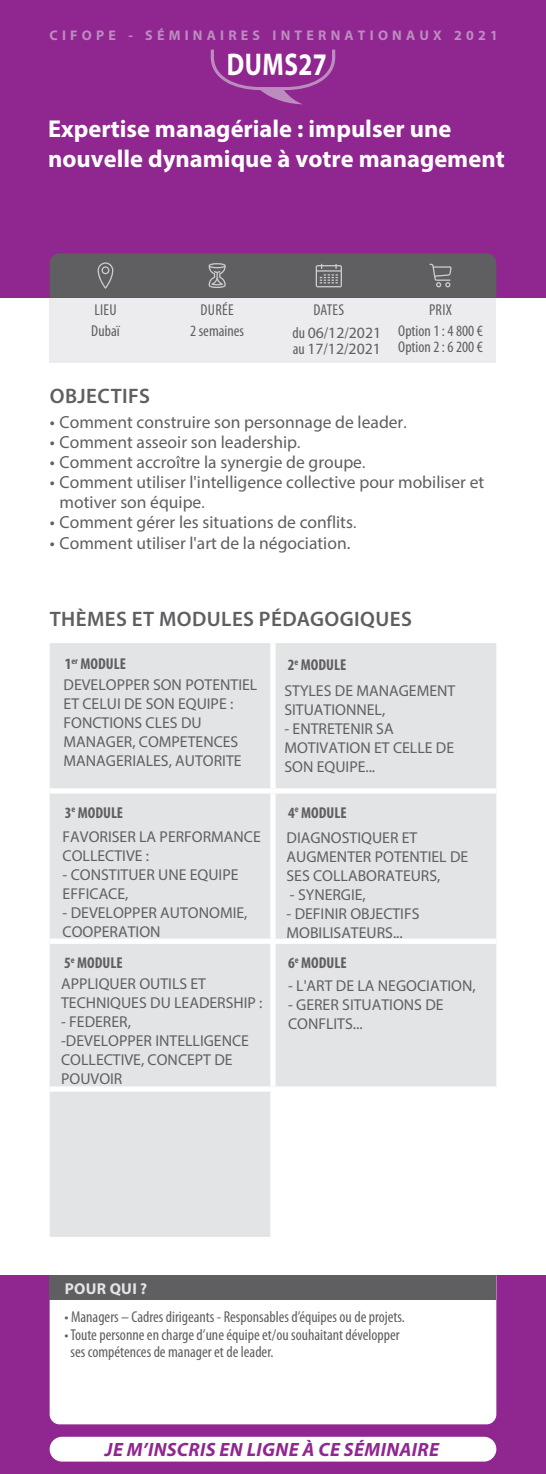
<style>
.page{position:relative;width:546px;height:1474px;background:#fff}
.page>*{position:absolute;margin:0;border:0;box-sizing:border-box;transform-origin:0 0}
.t1{font:700 31.5px "Myriad Pro";letter-spacing:.02em;color:#fff;scale:.8 1}
.t2{font:700 24.5px/29.4px "Myriad Pro";color:#fff}
.t3{font:600 21px "Myriad Pro";letter-spacing:.02em;color:#5f5f62}
.t4{font:italic 700 19.25px "Myriad Pro";letter-spacing:.02em;color:#90268f}
.t5{font:17.5px/20.1px "Myriad Pro";color:#5f5f62}
.t6{font:15.75px/18.9px "Myriad Pro";color:#5f6062}
.t7{font:condensed 15.75px/21.7px "Myriad Pro";color:#5f5f62}
.t8{font:700 condensed 15.75px "Myriad Pro";color:#5f5f62}
.t9{font:15.75px "Myriad Pro";color:#5f5f62}
.t10{font:700 15.75px "Myriad Pro";letter-spacing:.02em;color:#e3e4e6}
.t11{font:700 14px "Myriad Pro";letter-spacing:.3em;color:#bc8cbf}
.s1{font-stretch:normal}
.s2{font-stretch:condensed}
.s3{font-weight:700;font-stretch:condensed}
</style>
<div class="page">
<div style="left:0;top:1275px;width:546px;height:198px;background:#90268f"></div>
<div style="left:50px;top:298px;width:446px;height:64px;background:#ececee"></div>
<div style="left:50px;top:1300px;width:446px;height:124px;background:#fff"></div>
<div style="left:0;top:0;width:546px;height:298px;background:#90268f"></div>
<svg style="left:50px;top:253px;width:446px;height:45px;background:#636165"></svg>
<div style="left:50px;top:1275px;width:446px;height:25px;background:#5f5f62"></div>
<div style="left:50px;top:643px;width:446px;height:593px;background:#e3e4e6"></div>
<div style="left:273px;top:1089px;width:223px;height:147px;background:#fff"></div>
<div style="left:270px;top:643px;width:5px;height:145px;background:#fff"></div>
<div style="left:50px;top:788px;width:223px;height:5px;background:#fff"></div>
<div style="left:273px;top:788px;width:223px;height:5px;background:#fff"></div>
<div style="left:270px;top:793px;width:5px;height:145px;background:#fff"></div>
<div style="left:50px;top:938px;width:223px;height:5px;background:#fff"></div>
<div style="left:273px;top:938px;width:223px;height:5px;background:#fff"></div>
<div style="left:270px;top:943px;width:5px;height:143px;background:#fff"></div>
<div style="left:50px;top:1086px;width:223px;height:5px;background:#fff"></div>
<div style="left:273px;top:1086px;width:223px;height:5px;background:#fff"></div>
<div style="left:270px;top:1091px;width:5px;height:145px;background:#fff"></div>
<svg style="left:211px;top:50px;width:124px;height:54px"></svg>
<div style="left:50px;top:1436px;width:446px;height:25px;background:#fff;border-radius:12px"></div>
<p class="t11" style="left:50px;top:26px;width:450px">CIFOPE - SÉMINAIRES INTERNATIONAUX 2021</p>
<h1 class="t1" style="left:227px;top:44px;width:127px">DUMS27</h1>
<h2 class="t2" style="left:48px;top:113px;width:458px">Expertise managériale : impulser une nouvelle dynamique à votre management</h2>
<p class="t7" style="left:190px;top:299px;width:55px;text-align:center">DURÉE<br>2 semaines</p>
<p class="t7" style="left:91px;top:299px;width:30px">LIEU<br>Dubaï</p>
<p class="t7" style="left:292px;top:298px;width:90px;line-height:23.8px;text-indent:21px">DATES<br>du <span class="s1">06</span>/<span class="s1">12</span>/<span class="s1">2021</span></p>
<p class="t9" style="left:293px;top:339px;width:89px"><span class="s2">au</span> 17<span class="s2">/</span>12<span class="s2">/</span>2021</p>
<p class="t7" style="left:398px;top:299px;width:86px;text-align:center">PRIX<br>Option 1 : 4 800 €</p>
<p class="t7" style="left:398px;top:336px;width:86px">Option 2 : 6 200 €</p>
<h3 class="t3" style="left:50px;top:384px;width:102px">OBJECTIFS</h3>
<p class="t5" style="left:50px;top:411px;width:358px"><span class="s3">•</span> Comment construire son personnage de leader<span class="s2">.</span></p>
<p class="t5" style="left:50px;top:432px;width:252px"><span class="s3">•</span> Comment asseoir son leadership<span class="s2">.</span></p>
<p class="t5" style="left:50px;top:452px;width:317px"><span class="s3">•</span> Comment accroître la synergie de groupe<span class="s2">.</span></p>
<p class="t5" style="left:60px;top:472px;width:426px;text-indent:-10px"><span class="s3">•</span> Comment utiliser l'intelligence collective pour mobiliser et motiver son équipe<span class="s2">.</span></p>
<p class="t5" style="left:50px;top:512px;width:308px"><span class="s3">•</span> Comment gérer les situations de conflits<span class="s2">.</span></p>
<p class="t5" style="left:50px;top:533px;width:302px"><span class="s3">•</span> Comment utiliser l'art de la négociation.</p>
<h3 class="t3" style="left:50px;top:607px;width:363px">THÈMES ET MODULES PÉDAGOGIQUES</h3>
<p class="t8" style="left:65px;top:653px;width:63px">1<sup>er</sup> MODULE</p>
<p class="t8" style="left:288px;top:654px;width:60px">2<sup>e</sup> MODULE</p>
<p class="t6" style="left:64px;top:675px;width:195px">DEVELOPPER SON POTENTIEL<br>ET CELUI DE SON EQUIPE :<br>FONCTIONS CLES DU<br>MANAGER, COMPETENCES<br>MANAGERIALES, AUTORITE</p>
<p class="t6" style="left:284px;top:681px;width:172px">STYLES DE MANAGEMENT<br>SITUATIONNEL,</p>
<p class="t6" style="left:284px;top:719px;width:171px">- ENTRETENIR SA<br>MOTIVATION ET CELLE DE<br>SON EQUIPE...</p>
<p class="t8" style="left:65px;top:802px;width:60px">3<sup>e</sup> MODULE</p>
<p class="t8" style="left:288px;top:802px;width:60px">4<sup>e</sup> MODULE</p>
<p class="t6" style="left:63px;top:827px;width:200px">FAVORISER LA PERFORMANCE<br>COLLECTIVE :</p>
<p class="t6" style="left:63px;top:865px;width:177px">- CONSTITUER UNE EQUIPE<br>EFFICACE,</p>
<p class="t6" style="left:63px;top:903px;width:186px">- DEVELOPPER AUTONOMIE,<br>COOPERATION</p>
<p class="t6" style="left:286px;top:828px;width:183px">DIAGNOSTIQUER ET<br>AUGMENTER POTENTIEL DE<br>SES COLLABORATEURS,</p>
<p class="t6" style="left:290px;top:884px;width:77px">- SYNERGIE,</p>
<p class="t6" style="left:286px;top:903px;width:134px">- DEFINIR OBJECTIFS<br>MOBILISATEURS...</p>
<p class="t8" style="left:64px;top:952px;width:60px">5<sup>e</sup> MODULE</p>
<p class="t8" style="left:288px;top:952px;width:60px">6<sup>e</sup> MODULE</p>
<p class="t6" style="left:61px;top:974px;width:203px">APPLIQUER OUTILS ET<br>TECHNIQUES DU LEADERSHIP :</p>
<p class="t6" style="left:61px;top:1011px;width:189px">- FEDERER,<br>-DEVELOPPER INTELLIGENCE<br>COLLECTIVE, CONCEPT DE<br>POUVOIR</p>
<p class="t6" style="left:288px;top:976px;width:189px">- L'ART DE LA NEGOCIATION,</p>
<p class="t6" style="left:288px;top:995px;width:157px">- GERER SITUATIONS DE<br>CONFLITS...</p>
<p class="t10" style="left:65px;top:1278px;width:84px">POUR QUI ?</p>
<p class="t7" style="left:65px;top:1306px;width:342px">• Managers – Cadres dirigeants - Responsables d’équipes ou de projets.</p>
<p class="t7" style="left:70px;top:1325px;width:331px;line-height:17.5px;text-indent:-6px">• Toute personne en charge d’une équipe et/ou souhaitant développer ses compétences de manager et de leader.</p>
<p class="t4" style="left:105px;top:1437px;width:335px">JE M’INSCRIS EN LIGNE À CE SÉMINAIRE</p>
</div>
